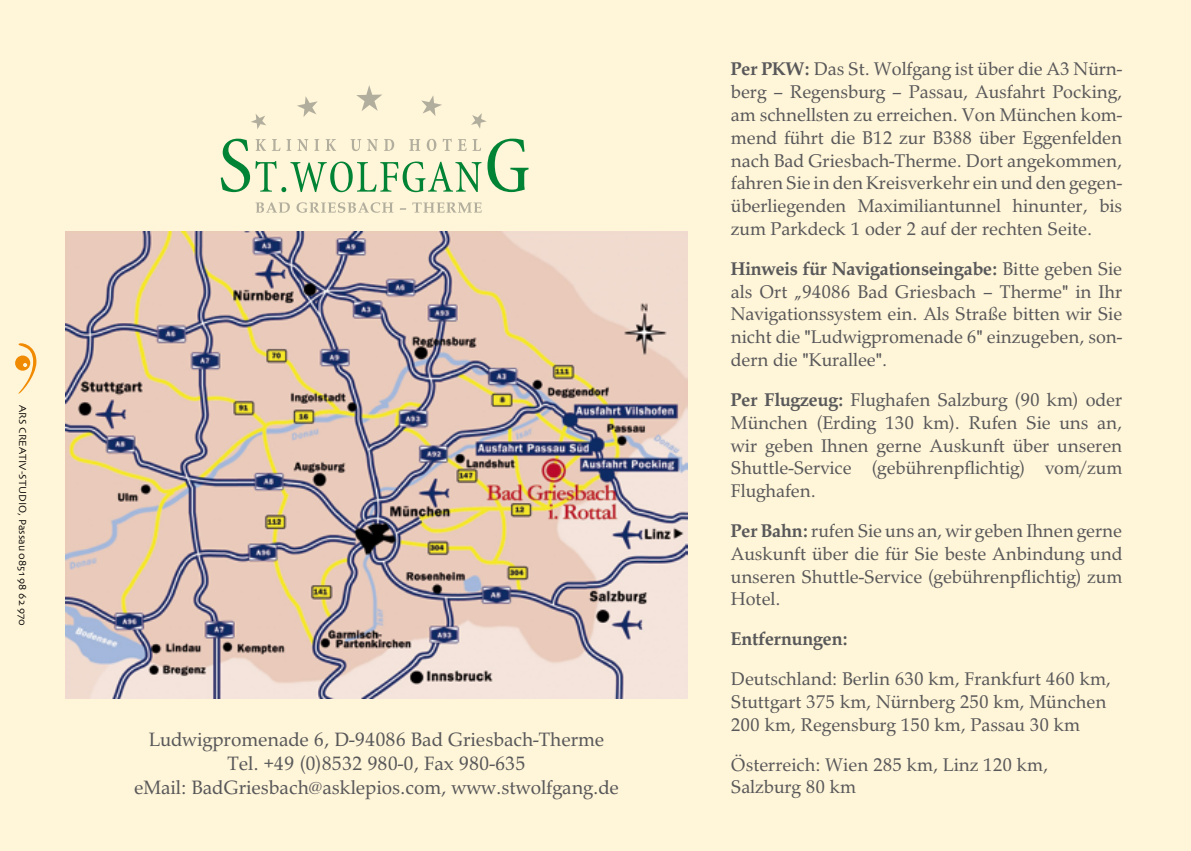
<style>
.page{position:relative;width:1191px;height:851px;background:#fff}
.page>*{position:absolute;margin:0;border:0;box-sizing:border-box;transform-origin:0 0}
.t1{font:20px/24px "Palladio";color:#58585a;text-align:center}
.t2{font:19px/22.8px "Palladio";color:#58585a;text-align:justify}
.t3{font:700 19px "Palladio";color:#58585a}
.t4{font:10.8px "Skia";color:#000}
.s1{font-weight:700}
</style>
<div class="page">
<div style="left:0;top:0;width:1191px;height:850px;background:#fff5d8"></div>
<svg style="left:15px;top:343px;width:21px;height:51px"></svg>
<img style="left:65px;top:231px;width:623px;height:467px">
<svg style="left:251px;top:114px;width:15px;height:15px"></svg>
<svg style="left:297px;top:96px;width:21px;height:21px"></svg>
<svg style="left:356px;top:85px;width:26px;height:26px"></svg>
<svg style="left:421px;top:95px;width:21px;height:21px"></svg>
<svg style="left:471px;top:113px;width:16px;height:15px"></svg>
<svg style="left:221px;top:139px;width:260px;height:53px"></svg>
<svg style="left:487px;top:139px;width:41px;height:53px"></svg>
<svg style="left:255px;top:202px;width:35px;height:10px"></svg>
<svg style="left:296px;top:202px;width:97px;height:11px"></svg>
<svg style="left:400px;top:208px;width:6px;height:2px"></svg>
<svg style="left:412px;top:202px;width:69px;height:11px"></svg>
<p class="t4" style="left:29px;top:405px;width:222px;rotate:90deg">ARS CREATIV-STUDIO, Passau 0851 98 62 970</p>
<p class="t1" style="left:134px;top:727px;width:486px">Ludwigpromenade 6, D-94086 Bad Griesbach-Therme<br>Tel. +49 (0)8532 980-0, Fax 980-635<br>eMail: BadGriesbach@asklepios.com, www.stwolfgang.de</p>
<p class="t2" style="left:731px;top:58px;width:393px"><span class="s1">Per PKW:</span> Das St. Wolfgang ist über die A3 Nürn&shy;berg – Regensburg – Passau, Ausfahrt Pocking, am schnellsten zu erreichen. Von München kom&shy;mend führt die B12 zur B388 über Eggenfelden nach Bad Griesbach-Therme. Dort angekommen, fahren Sie in den Kreisverkehr ein und den gegen&shy;überliegenden Maximiliantunnel hinunter, bis zum Parkdeck 1 oder 2 auf der rechten Seite.</p>
<p class="t2" style="left:731px;top:257px;width:393px"><span class="s1">Hinweis für Navigationseingabe:</span> Bitte geben Sie als Ort „94086 Bad Griesbach – Therme" in Ihr Navigationssystem ein. Als Straße bitten wir Sie nicht die "Ludwigpromenade 6" einzugeben, son&shy;dern die "Kurallee".</p>
<p class="t2" style="left:731px;top:388px;width:393px"><span class="s1">Per Flugzeug:</span> Flughafen Salzburg (90 km) oder München (Erding 130 km). Rufen Sie uns an, wir geben Ihnen gerne Auskunft über unseren Shuttle-Service (gebührenpflichtig) vom/zum Flughafen.</p>
<p class="t2" style="left:731px;top:519px;width:393px"><span class="s1">Per Bahn:</span> rufen Sie uns an, wir geben Ihnen gerne Auskunft über die für Sie beste Anbindung und unseren Shuttle-Service (gebührenpflichtig) zum Hotel.</p>
<p class="t3" style="left:731px;top:627px;width:118px">Entfernungen:</p>
<p class="t2" style="left:731px;top:667px;width:381px;text-align:left">Deutschland: Berlin 630 km, Frankfurt 460 km,<br>Stuttgart 375 km, Nürnberg 250 km, München<br>200 km, Regensburg 150 km, Passau 30 km</p>
<p class="t2" style="left:731px;top:752px;width:319px">Österreich: Wien 285 km, Linz 120 km,<br>Salzburg 80 km</p>
</div>
